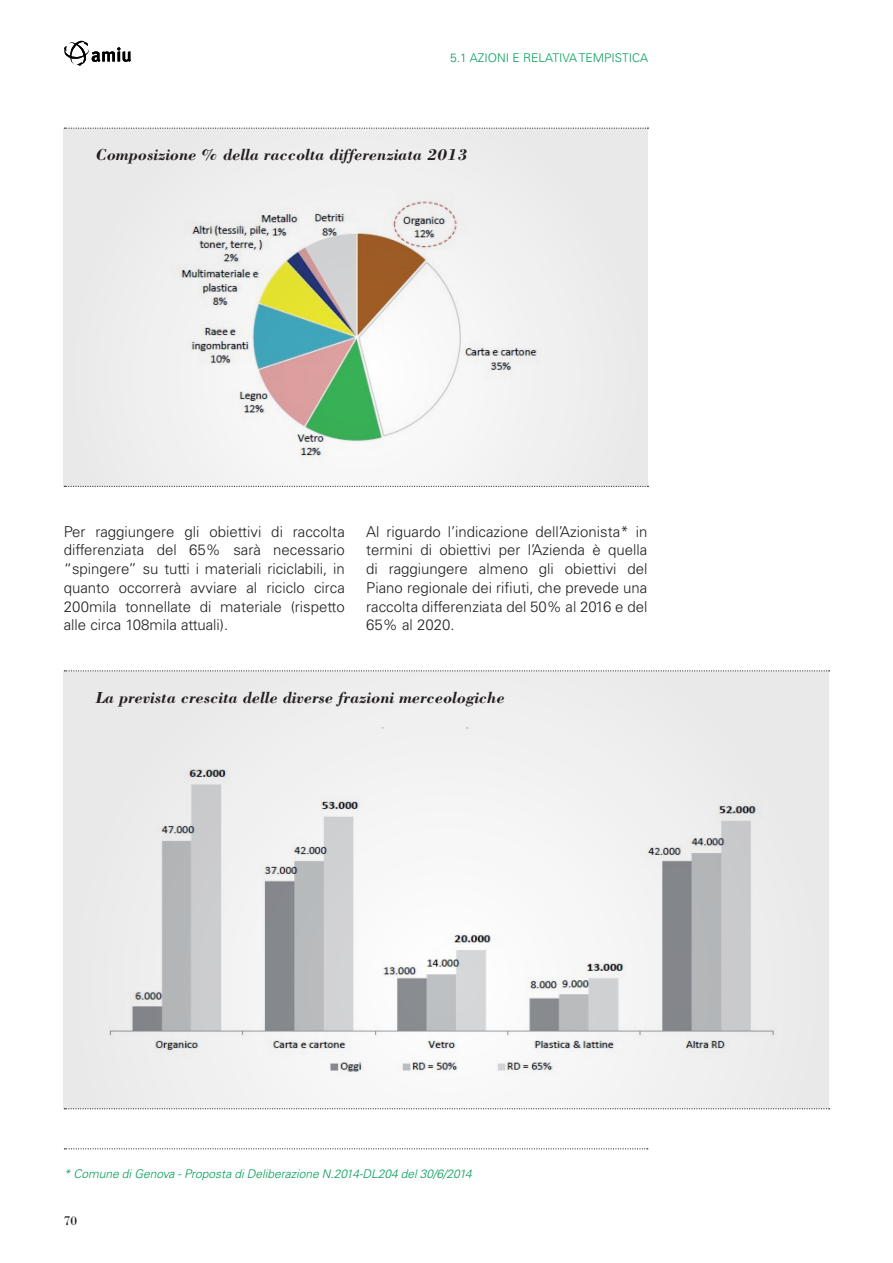
<style>
.page{position:relative;width:893px;height:1263px;background:#fff}
.page>*{position:absolute;margin:0;border:0;box-sizing:border-box;transform-origin:0 0}
.tabella_tit{font:italic 700 16.5px "Bodoni Std";color:#231f20}
._1_testo{font:300 15px/18.8px "Univers LT Std";color:#231f20;text-align:justify}
.t1{font:13.5px "Bodoni Std";color:#231f20}
.nota{font:italic 300 12px "Univers LT Std";color:#009e57}
.Stile_di_paragrafo_1{font:300 12px "Univers LT Std";color:#009e57}
</style>
<div class="page">
<svg style="left:64px;top:40px;width:67px;height:26px"></svg>
<svg style="left:64px;top:486px;width:584px;height:1px"></svg>
<svg style="left:64px;top:128px;width:584px;height:358px;fill:#eee"></svg>
<svg style="left:64px;top:670px;width:766px;height:1px"></svg>
<svg style="left:64px;top:1108px;width:766px;height:1px"></svg>
<svg style="left:64px;top:671px;width:765px;height:437px;fill:#ededed"></svg>
<svg style="left:64px;top:1148px;width:584px;height:1px"></svg>
<p class="Stile_di_paragrafo_1" style="left:450px;top:50px;width:199px">5.1 AZIONI E RELATIVA TEMPISTICA</p>
<p class="tabella_tit" style="left:96px;top:145px;width:373px">Composizione % della raccolta differenziata 2013</p>
<p class="_1_testo" style="left:64px;top:522px;width:283px">Per raggiungere gli obiettivi di raccolta differenziata del 65% sarà necessario “spingere” su tutti i materiali riciclabili, in quanto occorrerà avviare al riciclo circa 200mila tonnellate di materiale (rispetto alle circa 108mila attuali).</p>
<p class="_1_testo" style="left:366px;top:522px;width:283px">Al riguardo l’indicazione dell’Azionista* in termini di obiettivi per l’Azienda è quella di raggiungere almeno gli obiettivi del Piano regionale dei rifiuti, che prevede una raccolta differenziata del 50% al 2016 e del 65% al 2020.</p>
<p class="tabella_tit" style="left:96px;top:687px;width:410px">La prevista crescita delle diverse frazioni merceologiche</p>
<p class="nota" style="left:64px;top:1166px;width:409px">* Comune di Genova - Proposta di Deliberazione N.2014-DL204 del 30/6/2014</p>
<p class="t1" style="left:64px;top:1212px;width:15px">70</p>
</div>
